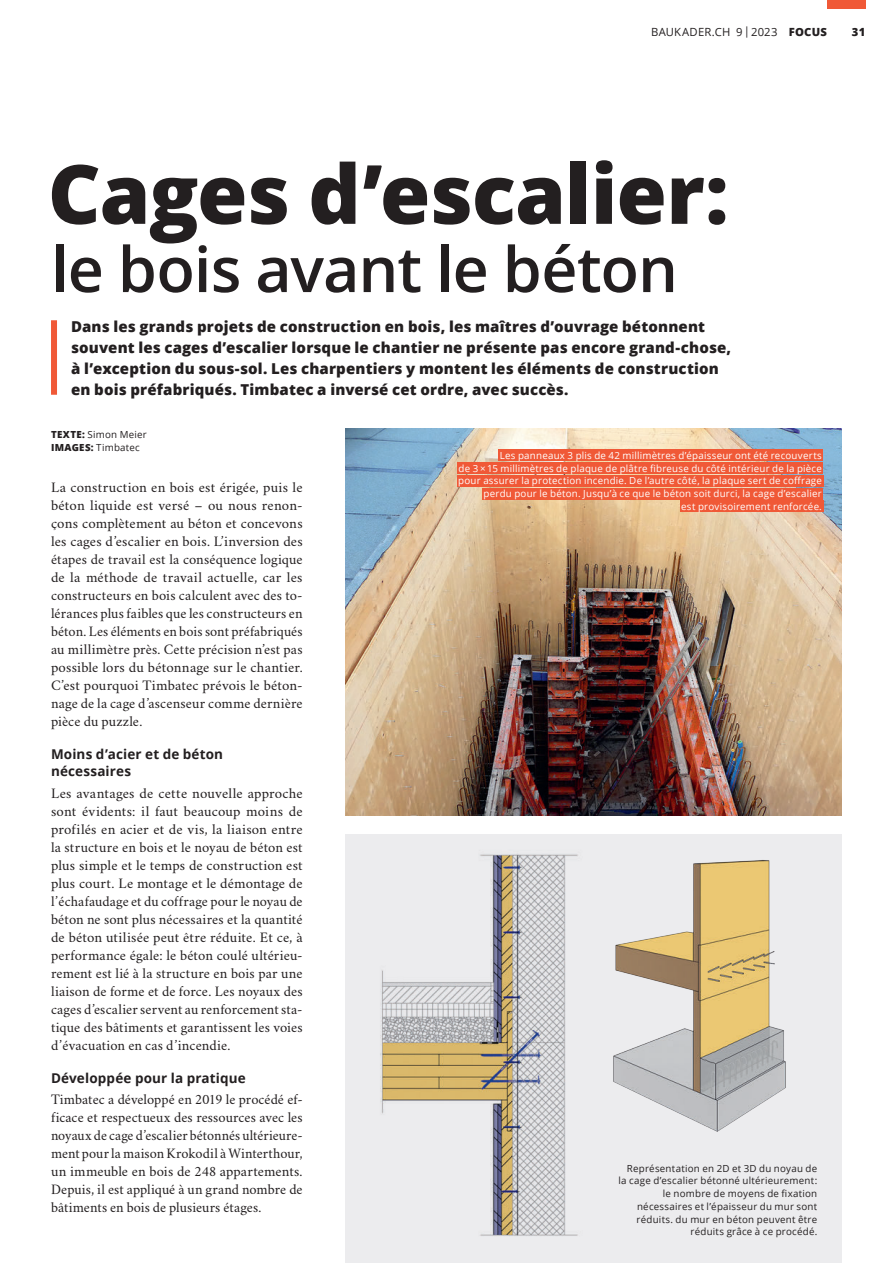
<style>
.page{position:relative;width:893px;height:1263px;background:#fff}
.page>*{position:absolute;margin:0;border:0;box-sizing:border-box;transform-origin:0 0}
.t1{font:800 81.9px "Open Sans";letter-spacing:-.015em;color:#231f20}
.t2{font:600 62.85px "Open Sans";letter-spacing:-.015em;color:#231f20}
.t3{font:800 15px/21px "Open Sans";letter-spacing:.01em;color:#231f20}
.t4{font:14.25px/18px "Crimson";letter-spacing:.005em;color:#231f20;text-align:justify}
.t5{font:700 13.5px/17.2px "Open Sans";letter-spacing:.01em;color:#231f20}
.t6{font:11.25px "Open Sans";letter-spacing:.02em;color:#231f20}
.t7{font:800 11.25px "Open Sans";color:#231f20}
.t8{font:9.75px/12.8px "Open Sans";letter-spacing:.025em;color:#fff;text-align:right}
.t9{font:9.75px/12.8px "Open Sans";letter-spacing:.025em;color:#231f20}
.s1{font-weight:800}
</style>
<div class="page">
<div style="left:345px;top:834px;width:497px;height:429px;background:#ececee"></div>
<div style="left:51px;top:320px;width:6px;height:75px;background:#f05937"></div>
<img style="left:345px;top:429px;width:497px;height:387px">
<div style="left:498px;top:450px;width:325px;height:11px;background:#f05937"></div>
<div style="left:457px;top:462px;width:366px;height:12px;background:#f05937"></div>
<div style="left:457px;top:475px;width:366px;height:12px;background:#f05937"></div>
<div style="left:482px;top:488px;width:341px;height:11px;background:#f05937"></div>
<div style="left:680px;top:501px;width:143px;height:11px;background:#f05937"></div>
<img style="left:380px;top:854px;width:198px;height:382px">
<img style="left:613px;top:860px;width:173px;height:272px">
<div style="left:827px;top:0;width:38px;height:9px;background:#f05937"></div>
<p class="t6" style="left:651px;top:24px;width:153px">BAUKADER.CH 9 | 2023 <span class="s1">Focus</span></p>
<p class="t7" style="left:852px;top:24px;width:15px">31</p>
<h1 class="t1" style="left:48px;top:132px;width:683px">Cages d’escalier:</h1>
<h2 class="t2" style="left:51px;top:226px;width:628px">le bois avant le béton</h2>
<p class="t3" style="left:71px;top:315px;width:662px">Dans les grands projets de construction en bois, les maîtres d’ouvrage bétonnent souvent les cages d’escalier lorsque le chantier ne présente pas encore grand-chose, à l’exception du sous-sol. Les charpentiers y montent les éléments de construction en bois préfabriqués. Timbatec a inversé cet ordre, avec succès.</p>
<p class="t9" style="left:51px;top:427px;width:97px;line-height:13.5px"><span class="s1">TEXTE:</span> Simon Meier<br><span class="s1">IMAGES:</span> Timbatec</p>
<p class="t4" style="left:51px;top:477px;width:253px">La construction en bois est érigée, puis le béton liquide est versé – ou nous renon&shy;çons complètement au béton et concevons les cages d’escalier en bois. L’inversion des étapes de travail est la conséquence logique de la méthode de travail actuelle, car les constructeurs en bois calculent avec des to&shy;lérances plus faibles que les constructeurs en béton. Les éléments en bois sont préfabriqués au millimètre près. Cette précision n’est pas possible lors du bétonnage sur le chantier.<br>C’est pourquoi Timbatec prévois le béton&shy;nage de la cage d’ascenseur comme dernière pièce du puzzle.</p>
<p class="t5" style="left:51px;top:745px;width:174px">Moins d’acier et de béton nécessaires</p>
<p class="t4" style="left:51px;top:783px;width:253px">Les avantages de cette nouvelle approche sont évidents: il faut beaucoup moins de profilés en acier et de vis, la liaison entre la structure en bois et le noyau de béton est plus simple et le temps de construction est plus court. Le montage et le démontage de l’échafaudage et du coffrage pour le noyau de béton ne sont plus nécessaires et la quantité de béton utilisée peut être réduite. Et ce, à performance égale: le béton coulé ultérieu&shy;rement est lié à la structure en bois par une liaison de forme et de force. Les noyaux des cages d’escalier servent au renforcement sta&shy;tique des bâtiments et garantissent les voies d’évacuation en cas d’incendie.</p>
<p class="t5" style="left:51px;top:1069px;width:196px">Développée pour la pratique</p>
<p class="t4" style="left:51px;top:1089px;width:253px">Timbatec a développé en 2019 le procédé ef&shy;ficace et respectueux des ressources avec les noyaux de cage d’escalier bétonnés ultérieure&shy;ment pour la maison Krokodil à Winterthour, un immeuble en bois de 248 appartements.<br>Depuis, il est appliqué à un grand nombre de bâtiments en bois de plusieurs étages.</p>
<p class="t8" style="left:458px;top:449px;width:365px">Les panneaux 3 plis de 42 millimètres d’épaisseur ont été recouverts<br>de 3 × 15 millimètres de plaque de plâtre fibreuse du côté intérieur de la pièce pour assurer la protection incendie. De l’autre côté, la plaque sert de coffrage perdu pour le béton. Jusqu’à ce que le béton soit durci, la cage d’escalier<br>est provisoirement renforcée.</p>
<p class="t9" style="left:619px;top:1161px;width:200px;text-align:right">Représentation en 2D et 3D du noyau de la cage d’escalier bétonné ultérieurement: le nombre de moyens de fixation nécessaires et l’épaisseur du mur sont réduits. du mur en béton peuvent être réduits grâce à ce procédé.</p>
</div>
